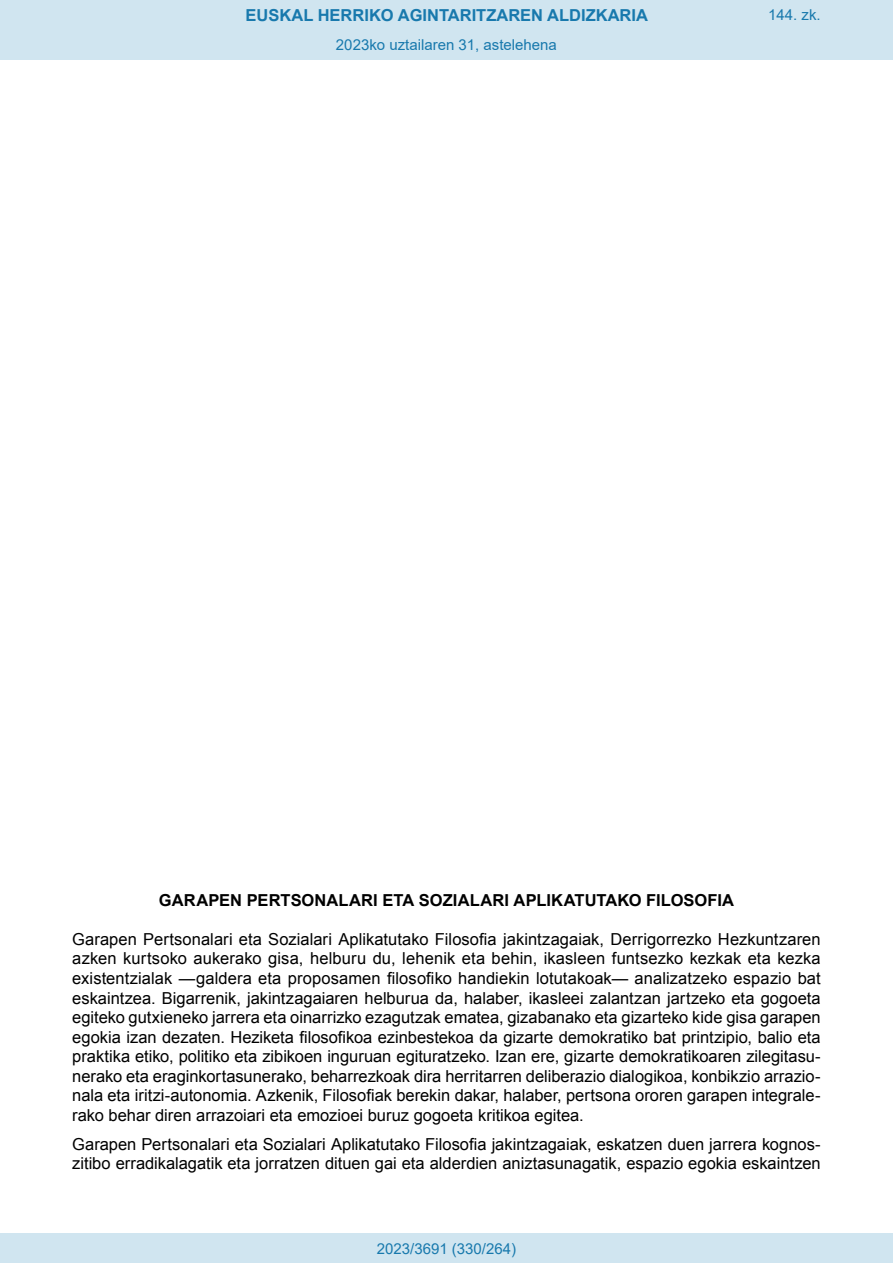
<style>
.page{position:relative;width:893px;height:1263px;background:#fff}
.page>*{position:absolute;margin:0;border:0;box-sizing:border-box;transform-origin:0 0}
.t1{font:16.5px/19.5px "Arial";color:#000;text-align:justify}
.t2{font:700 16.5px "Arial";letter-spacing:.005em;color:#000}
.t3{font:700 16.5px "Arial";color:#1879ad}
.Paginacion_Centro{font:15px "Arial";color:#1879ad}
</style>
<div class="page">
<div style="left:0;top:0;width:893px;height:60px;background:#d0e5f0"></div>
<div style="left:0;top:1233px;width:893px;height:30px;background:#d0e5f0"></div>
<p class="t3" style="left:246px;top:3px;width:404px">EUSKAL HERRIKO AGINTARITZAREN ALDIZKARIA</p>
<p class="Paginacion_Centro" style="left:768px;top:5px;width:54px">144. zk.</p>
<p class="Paginacion_Centro" style="left:336px;top:35px;width:222px">2023ko uztailaren 31, astelehena</p>
<p class="t2" style="left:159px;top:889px;width:577px">GARAPEN PERTSONALARI ETA SOZIALARI APLIKATUTAKO FILOSOFIA</p>
<p class="t1" style="left:72px;top:929px;width:750px">Garapen Pertsonalari eta Sozialari Aplikatutako Filosofia jakintzagaiak, Derrigorrezko Hezkuntzaren azken kurtsoko aukerako gisa, helburu du, lehenik eta behin, ikasleen funtsezko kezkak eta kezka existentzialak —galdera eta proposamen filosofiko handiekin lotutakoak— analizatzeko espazio bat eskaintzea. Bigarrenik, jakintzagaiaren helburua da, halaber, ikasleei zalantzan jartzeko eta gogoeta egiteko gutxieneko jarrera eta oinarrizko ezagutzak ematea, gizabanako eta gizarteko kide gisa garapen egokia izan dezaten. Heziketa filosofikoa ezinbestekoa da gizarte demokratiko bat printzipio, balio eta praktika etiko, politiko eta zibikoen inguruan egituratzeko. Izan ere, gizarte demokratikoaren zilegitasu&shy;nerako eta eraginkortasunerako, beharrezkoak dira herritarren deliberazio dialogikoa, konbikzio arrazio&shy;nala eta iritzi-autonomia. Azkenik, Filosofiak berekin dakar, halaber, pertsona ororen garapen integrale&shy;rako behar diren arrazoiari eta emozioei buruz gogoeta kritikoa egitea.</p>
<p class="t1" style="left:72px;top:1134px;width:750px">Garapen Pertsonalari eta Sozialari Aplikatutako Filosofia jakintzagaiak, eskatzen duen jarrera kognos&shy;zitibo erradikalagatik eta jorratzen dituen gai eta alderdien aniztasunagatik, espazio egokia eskaintzen</p>
<p class="Paginacion_Centro" style="left:377px;top:1238px;width:141px">2023/3691 (330/264)</p>
</div>
